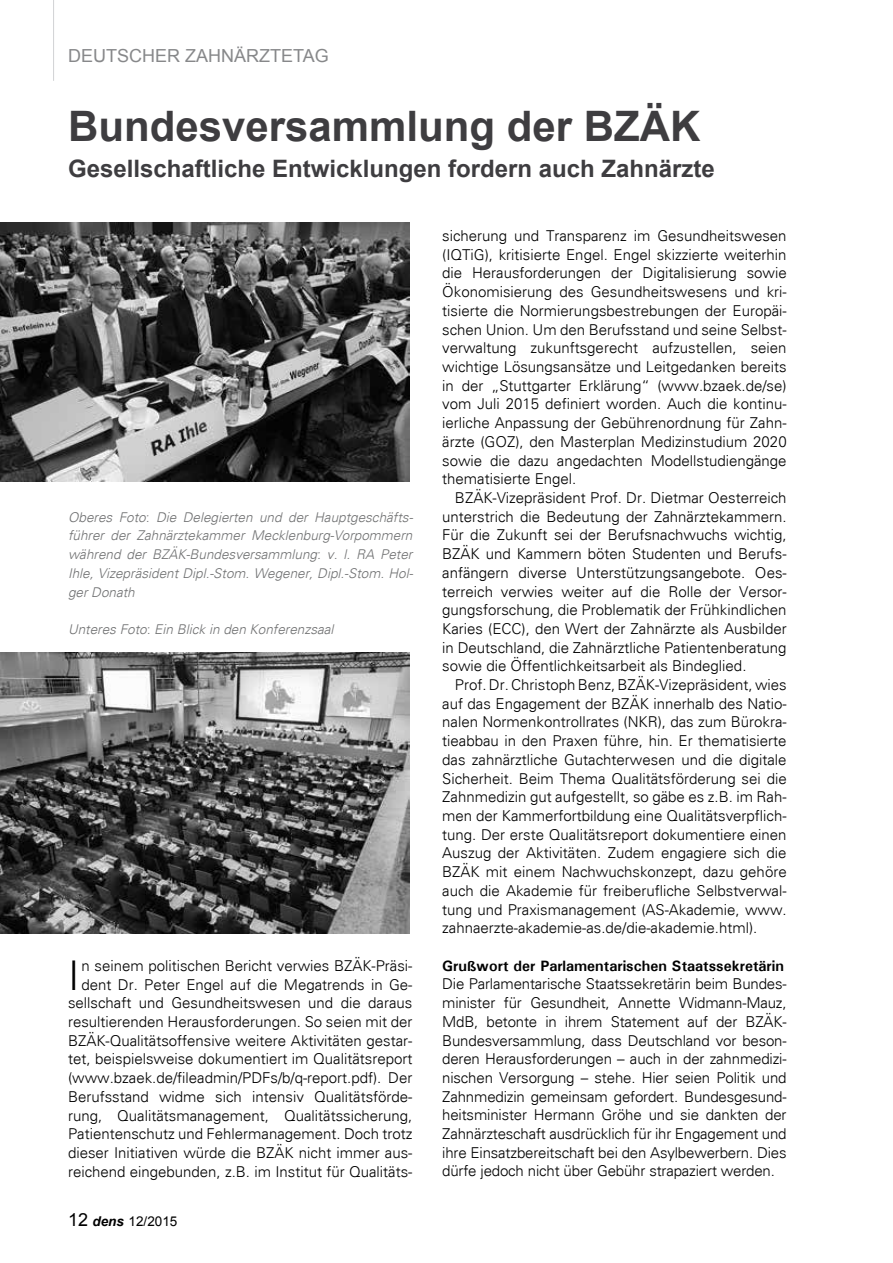
<style>
.page{position:relative;width:893px;height:1263px;background:#fff}
.page>*{position:absolute;margin:0;border:0;box-sizing:border-box;transform-origin:0 0}
.t1{font:700 42px "Arial";color:#3e3d40}
.t2{font:300 41.1px "Univers";color:#000}
.t3{font:700 24px "Arial";color:#3e3d40}
.t4{font:18px "Arial";color:#87888a}
.t5{font:300 15px/18.8px "Univers";color:#000;text-align:justify}
.t6{font:700 15px "Univers";color:#000}
.t7{font:italic 300 13.5px/18.8px "Univers";color:#707172;text-align:justify}
.t8{font:13.5px "Arial";color:#000}
.s1{font-size:18px}
.s2{font-weight:700;font-style:italic}
</style>
<div class="page">
<hr style="left:53px;top:0;width:1px;height:81px;background:#d1d2d4">
<img style="left:0;top:222px;width:409px;height:260px">
<img style="left:0;top:653px;width:409px;height:280px">
<p class="t4" style="left:68px;top:44px;width:262px">DEUTSCHER ZAHNÄRZTETAG</p>
<h1 class="t1" style="left:68px;top:98px;width:634px">Bundesversammlung der BZÄK</h1>
<h3 class="t3" style="left:68px;top:152px;width:648px">Gesellschaftliche Entwicklungen fordern auch Zahnärzte</h3>
<p class="t7" style="left:68px;top:508px;width:347px">Oberes Foto: Die Delegierten und der Hauptgeschäfts&shy;führer der Zahnärztekammer Mecklenburg-Vorpommern während der BZÄK-Bundesversammlung: v. l. RA Peter Ihle, Vizepräsident Dipl.-Stom. Wegener, Dipl.-Stom. Hol&shy;ger Donath</p>
<p class="t7" style="left:68px;top:620px;width:267px">Unteres Foto: Ein Blick in den Konferenzsaal</p>
<p class="t5" style="left:68px;top:956px;width:346px;text-align:right">n seinem politischen Bericht verwies BZÄK-Präsi&shy;dent Dr. Peter Engel auf die Megatrends in Ge&shy;sellschaft und Gesundheitswesen und die daraus resultierenden Herausforderungen. So seien mit der BZÄK-Qualitätsoffensive weitere Aktivitäten gestar&shy;tet, beispielsweise dokumentiert im Qualitätsreport (www.bzaek.de/fileadmin/PDFs/b/q-report.pdf). Der Berufsstand widme sich intensiv Qualitätsförde&shy;rung, Qualitätsmanagement, Qualitätssicherung, Patientenschutz und Fehlermanagement. Doch trotz dieser Initiativen würde die BZÄK nicht immer aus&shy;reichend eingebunden, z.B. im Institut für Qualitäts-</p>
<h2 class="t2" style="left:68px;top:950px;width:13px">I</h2>
<p class="t8" style="left:68px;top:1212px;width:111px"><span class="s1">12</span> <span class="s2">dens</span> 12/2015</p>
<p class="t5" style="left:442px;top:226px;width:346px">sicherung und Transparenz im Gesundheitswesen (IQTiG), kritisierte Engel. Engel skizzierte weiterhin die Herausforderungen der Digitalisierung sowie Ökonomisierung des Gesundheitswesens und kri&shy;tisierte die Normierungsbestrebungen der Europäi&shy;schen Union. Um den Berufsstand und seine Selbst&shy;verwaltung zukunftsgerecht aufzustellen, seien wichtige Lösungsansätze und Leitgedanken bereits in der „Stuttgarter Erklärung“ (www.bzaek.de/se) vom Juli 2015 definiert worden. Auch die kontinu&shy;ierliche Anpassung der Gebührenordnung für Zahn&shy;ärzte (GOZ), den Masterplan Medizinstudium 2020 sowie die dazu angedachten Modellstudiengänge thematisierte Engel.</p>
<p class="t5" style="left:442px;top:488px;width:346px;text-indent:13px">BZÄK-Vizepräsident Prof. Dr. Dietmar Oesterreich unterstrich die Bedeutung der Zahnärztekammern.<br>Für die Zukunft sei der Berufsnachwuchs wichtig, BZÄK und Kammern böten Studenten und Berufs&shy;anfängern diverse Unterstützungsangebote. Oes&shy;terreich verwies weiter auf die Rolle der Versor&shy;gungsforschung, die Problematik der Frühkindlichen Karies (ECC), den Wert der Zahnärzte als Ausbilder in Deutschland, die Zahnärztliche Patientenberatung sowie die Öffentlichkeitsarbeit als Bindeglied.</p>
<p class="t5" style="left:442px;top:675px;width:346px;text-indent:13px">Prof. Dr. Christoph Benz, BZÄK-Vizepräsident, wies auf das Engagement der BZÄK innerhalb des Natio&shy;nalen Normenkontrollrates (NKR), das zum Bürokra&shy;tieabbau in den Praxen führe, hin. Er thematisierte das zahnärztliche Gutachterwesen und die digitale Sicherheit. Beim Thema Qualitätsförderung sei die Zahnmedizin gut aufgestellt, so gäbe es z.B. im Rah&shy;men der Kammerfortbildung eine Qualitätsverpflich&shy;tung. Der erste Qualitätsreport dokumentiere einen Auszug der Aktivitäten. Zudem engagiere sich die BZÄK mit einem Nachwuchskonzept, dazu gehöre auch die Akademie für freiberufliche Selbstverwal&shy;tung und Praxismanagement (AS-Akademie, www. zahnaerzte-akademie-as.de/die-akademie.html).</p>
<p class="t6" style="left:442px;top:956px;width:343px">Grußwort der Parlamentarischen Staatssekretärin</p>
<p class="t5" style="left:442px;top:975px;width:346px">Die Parlamentarische Staatssekretärin beim Bundes&shy;minister für Gesundheit, Annette Widmann-Mauz, MdB, betonte in ihrem Statement auf der BZÄK-Bundesversammlung, dass Deutschland vor beson&shy;deren Herausforderungen – auch in der zahnmedizi&shy;nischen Versorgung – stehe. Hier seien Politik und Zahnmedizin gemeinsam gefordert. Bundesgesund&shy;heitsminister Hermann Gröhe und sie dankten der Zahnärzteschaft ausdrücklich für ihr Engagement und ihre Einsatzbereitschaft bei den Asylbewerbern. Dies dürfe jedoch nicht über Gebühr strapaziert werden.</p>
</div>
